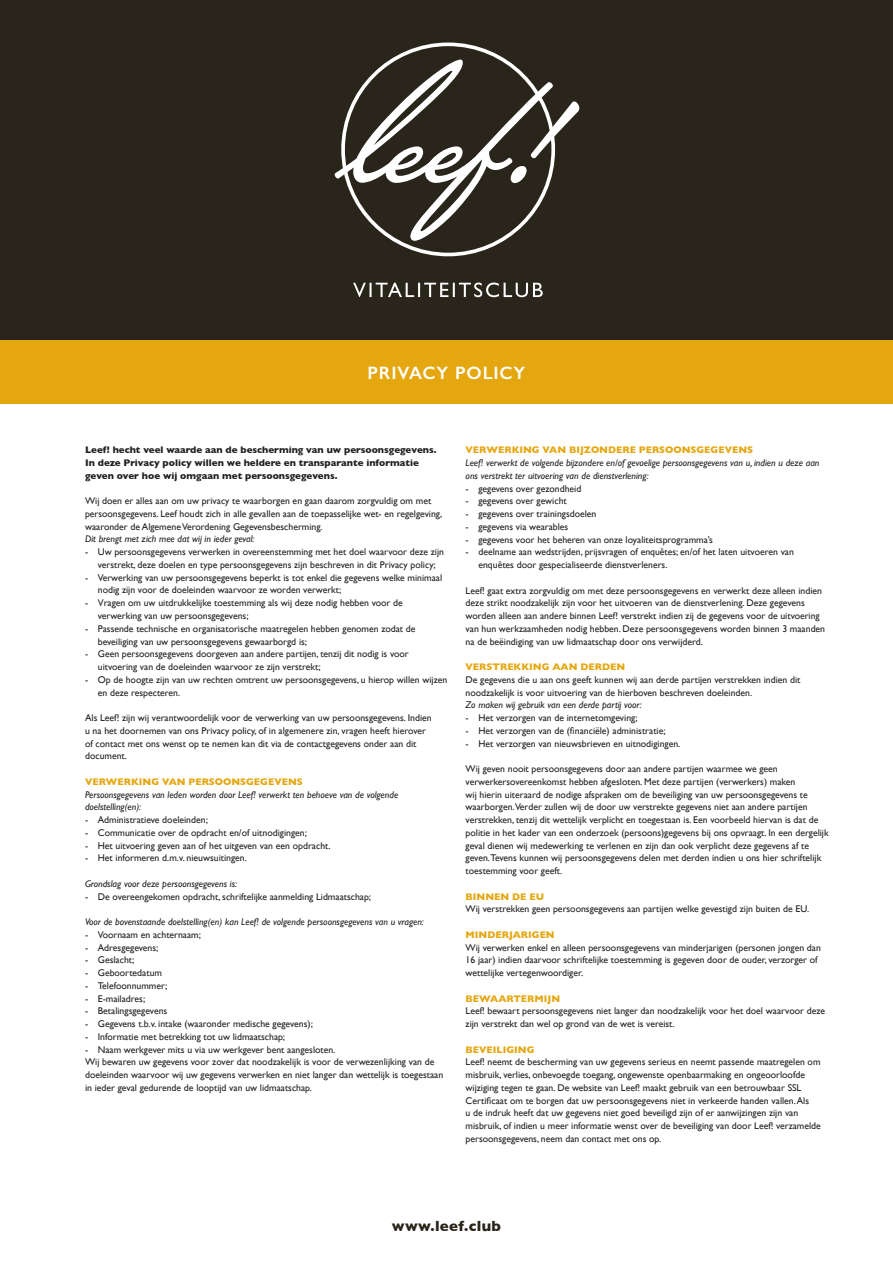
<style>
.page{position:relative;width:893px;height:1263px;background:#fff}
.page>*{position:absolute;margin:0;border:0;box-sizing:border-box;transform-origin:0 0}
.t1{font:600 18px "Gill Sans";letter-spacing:.05em;color:#fff}
.t2{font:700 15px "Gill Sans";letter-spacing:.02em;color:#29251a}
.t3{font:9.75px/12.8px "Gill Sans";color:#231f20}
.t4{font:italic 9.75px/12.8px "Gill Sans";color:#231f20}
.t5{font:700 9.75px/12.8px "Gill Sans";color:#231f20}
.t6{font:700 9.75px "Gill Sans";color:#e5a710}
</style>
<div class="page">
<div style="left:0;top:0;width:893px;height:340px;background:#29251a"></div>
<svg style="left:335px;top:60px;width:244px;height:181px"></svg>
<svg style="left:353px;top:283px;width:190px;height:14px"></svg>
<div style="left:0;top:340px;width:893px;height:64px;background:#e5a710"></div>
<h1 class="t1" style="left:368px;top:362px;width:159px">PRIVACY POLICY</h1>
<p class="t5" style="left:85px;top:443px;width:353px">Leef! hecht veel waarde aan de bescherming van uw persoonsgegevens.<br>In deze Privacy policy willen we heldere en transparante informatie geven over hoe wij omgaan met persoonsgegevens.</p>
<p class="t3" style="left:85px;top:494px;width:359px">Wij doen er alles aan om uw privacy te waarborgen en gaan daarom zorgvuldig om met persoonsgegevens. Leef houdt zich in alle gevallen aan de toepasselijke wet- en regelgeving, waaronder de Algemene Verordening Gegevensbescherming.</p>
<p class="t4" style="left:85px;top:533px;width:171px">Dit brengt met zich mee dat wij in ieder geval:</p>
<p class="t3" style="left:85px;top:545px;width:361px;text-align:center">- Uw persoonsgegevens verwerken in overeenstemming met het doel waarvoor deze zijn verstrekt, deze doelen en type persoonsgegevens zijn beschreven in dit Privacy policy;</p>
<p class="t3" style="left:98px;top:571px;width:346px;text-indent:-13px">- Verwerking van uw persoonsgegevens beperkt is tot enkel die gegevens welke minimaal nodig zijn voor de doeleinden waarvoor ze worden verwerkt;</p>
<p class="t3" style="left:98px;top:596px;width:306px;text-indent:-13px">- Vragen om uw uitdrukkelijke toestemming als wij deze nodig hebben voor de verwerking van uw persoonsgegevens;</p>
<p class="t3" style="left:98px;top:622px;width:319px;text-indent:-13px">- Passende technische en organisatorische maatregelen hebben genomen zodat de beveiliging van uw persoonsgegevens gewaarborgd is;</p>
<p class="t3" style="left:98px;top:647px;width:312px;text-indent:-13px">- Geen persoonsgegevens doorgeven aan andere partijen, tenzij dit nodig is voor uitvoering van de doeleinden waarvoor ze zijn verstrekt;</p>
<p class="t3" style="left:98px;top:673px;width:351px;text-indent:-13px">- Op de hoogte zijn van uw rechten omtrent uw persoonsgegevens, u hierop willen wijzen en deze respecteren.</p>
<p class="t3" style="left:85px;top:711px;width:348px">Als Leef! zijn wij verantwoordelijk voor de verwerking van uw persoonsgegevens. Indien u na het doornemen van ons Privacy policy, of in algemenere zin, vragen heeft hierover of contact met ons wenst op te nemen kan dit via de contactgegevens onder aan dit document.</p>
<p class="t6" style="left:85px;top:774px;width:219px">VERWERKING VAN PERSOONSGEGEVENS</p>
<p class="t4" style="left:85px;top:788px;width:315px">Persoonsgegevens van leden worden door Leef! verwerkt ten behoeve van de volgende doelstelling(en):</p>
<p class="t3" style="left:85px;top:813px;width:124px">- Administratieve doeleinden;</p>
<p class="t3" style="left:85px;top:826px;width:223px">- Communicatie over de opdracht en/of uitnodigingen;</p>
<p class="t3" style="left:85px;top:839px;width:247px">- Het uitvoering geven aan of het uitgeven van een opdracht.</p>
<p class="t3" style="left:85px;top:851px;width:163px">- Het informeren d.m.v. nieuwsuitingen.</p>
<p class="t4" style="left:85px;top:877px;width:154px">Grondslag voor deze persoonsgegevens is:</p>
<p class="t3" style="left:85px;top:890px;width:288px">- De overeengekomen opdracht, schriftelijke aanmelding Lidmaatschap;</p>
<p class="t4" style="left:85px;top:915px;width:340px">Voor de bovenstaande doelstelling(en) kan Leef! de volgende persoonsgegevens van u vragen:</p>
<p class="t3" style="left:85px;top:928px;width:118px">- Voornaam en achternaam;</p>
<p class="t3" style="left:85px;top:941px;width:75px">- Adresgegevens;</p>
<p class="t3" style="left:85px;top:953px;width:51px">- Geslacht;</p>
<p class="t3" style="left:85px;top:966px;width:79px">- Geboortedatum</p>
<p class="t3" style="left:85px;top:979px;width:84px">- Telefoonnummer;</p>
<p class="t3" style="left:85px;top:992px;width:62px">- E-mailadres;</p>
<p class="t3" style="left:85px;top:1004px;width:84px">- Betalingsgegevens</p>
<p class="t3" style="left:85px;top:1017px;width:229px">- Gegevens t.b.v. intake (waaronder medische gegevens);</p>
<p class="t3" style="left:85px;top:1030px;width:202px">- Informatie met betrekking tot uw lidmaatschap;</p>
<p class="t3" style="left:85px;top:1043px;width:360px">- Naam werkgever mits u via uw werkgever bent aangesloten.<br>Wij bewaren uw gegevens voor zover dat noodzakelijk is voor de verwezenlijking van de doeleinden waarvoor wij uw gegevens verwerken en niet langer dan wettelijk is toegestaan in ieder geval gedurende de looptijd van uw lidmaatschap.</p>
<p class="t6" style="left:466px;top:442px;width:289px">VERWERKING VAN BIJZONDERE PERSOONSGEGEVENS</p>
<p class="t4" style="left:466px;top:456px;width:355px">Leef! verwerkt de volgende bijzondere en/of gevoelige persoonsgegevens van u, indien u deze aan ons verstrekt ter uitvoering van de dienstverlening:</p>
<p class="t3" style="left:466px;top:482px;width:117px">- gegevens over gezondheid</p>
<p class="t3" style="left:466px;top:494px;width:103px">- gegevens over gewicht</p>
<p class="t3" style="left:466px;top:507px;width:132px">- gegevens over trainingsdoelen</p>
<p class="t3" style="left:466px;top:520px;width:104px">- gegevens via wearables</p>
<p class="t3" style="left:466px;top:533px;width:249px">- gegevens voor het beheren van onze loyaliteitsprogramma’s</p>
<p class="t3" style="left:478px;top:546px;width:317px;text-indent:-13px">- deelname aan wedstrijden, prijsvragen of enquêtes; en/of het laten uitvoeren van enquêtes door gespecialiseerde dienstverleners.</p>
<p class="t3" style="left:466px;top:584px;width:361px">Leef! gaat extra zorgvuldig om met deze persoonsgegevens en verwerkt deze alleen indien deze strikt noodzakelijk zijn voor het uitvoeren van de dienstverlening. Deze gegevens worden alleen aan andere binnen Leef! verstrekt indien zij de gegevens voor de uitvoering van hun werkzaamheden nodig hebben. Deze persoonsgegevens worden binnen 3 maanden na de beëindiging van uw lidmaatschap door ons verwijderd.</p>
<p class="t6" style="left:466px;top:659px;width:161px">VERSTREKKING AAN DERDEN</p>
<p class="t3" style="left:466px;top:673px;width:336px">De gegevens die u aan ons geeft kunnen wij aan derde partijen verstrekken indien dit noodzakelijk is voor uitvoering van de hierboven beschreven doeleinden.</p>
<p class="t4" style="left:466px;top:699px;width:178px">Zo maken wij gebruik van een derde partij voor:</p>
<p class="t3" style="left:466px;top:711px;width:174px">- Het verzorgen van de internetomgeving;</p>
<p class="t3" style="left:466px;top:724px;width:201px">- Het verzorgen van de (financiële) administratie;</p>
<p class="t3" style="left:466px;top:737px;width:216px">- Het verzorgen van nieuwsbrieven en uitnodigingen.</p>
<p class="t3" style="left:466px;top:762px;width:365px">Wij geven nooit persoonsgegevens door aan andere partijen waarmee we geen verwerkersovereenkomst hebben afgesloten. Met deze partijen (verwerkers) maken<br>wij hierin uiteraard de nodige afspraken om de beveiliging van uw persoonsgegevens te waarborgen.Verder zullen wij de door uw verstrekte gegevens niet aan andere partijen verstrekken, tenzij dit wettelijk verplicht en toegestaan is. Een voorbeeld hiervan is dat de politie in het kader van een onderzoek (persoons)gegevens bij ons opvraagt. In een dergelijk geval dienen wij medewerking te verlenen en zijn dan ook verplicht deze gegevens af te geven.Tevens kunnen wij persoonsgegevens delen met derden indien u ons hier schriftelijk toestemming voor geeft.</p>
<p class="t6" style="left:466px;top:889px;width:80px">BINNEN DE EU</p>
<p class="t3" style="left:466px;top:903px;width:345px">Wij verstrekken geen persoonsgegevens aan partijen welke gevestigd zijn buiten de EU.</p>
<p class="t6" style="left:466px;top:927px;width:91px">MINDERJARIGEN</p>
<p class="t3" style="left:466px;top:941px;width:357px">Wij verwerken enkel en alleen persoonsgegevens van minderjarigen (personen jongen dan<br>16 jaar) indien daarvoor schriftelijke toestemming is gegeven door de ouder, verzorger of wettelijke vertegenwoordiger.</p>
<p class="t6" style="left:466px;top:991px;width:96px">BEWAARTERMIJN</p>
<p class="t3" style="left:466px;top:1005px;width:361px">Leef! bewaart persoonsgegevens niet langer dan noodzakelijk voor het doel waarvoor deze zijn verstrekt dan wel op grond van de wet is vereist.</p>
<p class="t6" style="left:466px;top:1042px;width:70px">BEVEILIGING</p>
<p class="t3" style="left:466px;top:1056px;width:357px">Leef! neemt de bescherming van uw gegevens serieus en neemt passende maatregelen om misbruik, verlies, onbevoegde toegang, ongewenste openbaarmaking en ongeoorloofde wijziging tegen te gaan. De website van Leef! maakt gebruik van een betrouwbaar SSL Certificaat om te borgen dat uw persoonsgegevens niet in verkeerde handen vallen.Als<br>u de indruk heeft dat uw gegevens niet goed beveiligd zijn of er aanwijzingen zijn van misbruik, of indien u meer informatie wenst over de beveiliging van door Leef! verzamelde persoonsgegevens, neem dan contact met ons op.</p>
<h2 class="t2" style="left:392px;top:1214px;width:111px">www.leef.club</h2>
</div>
